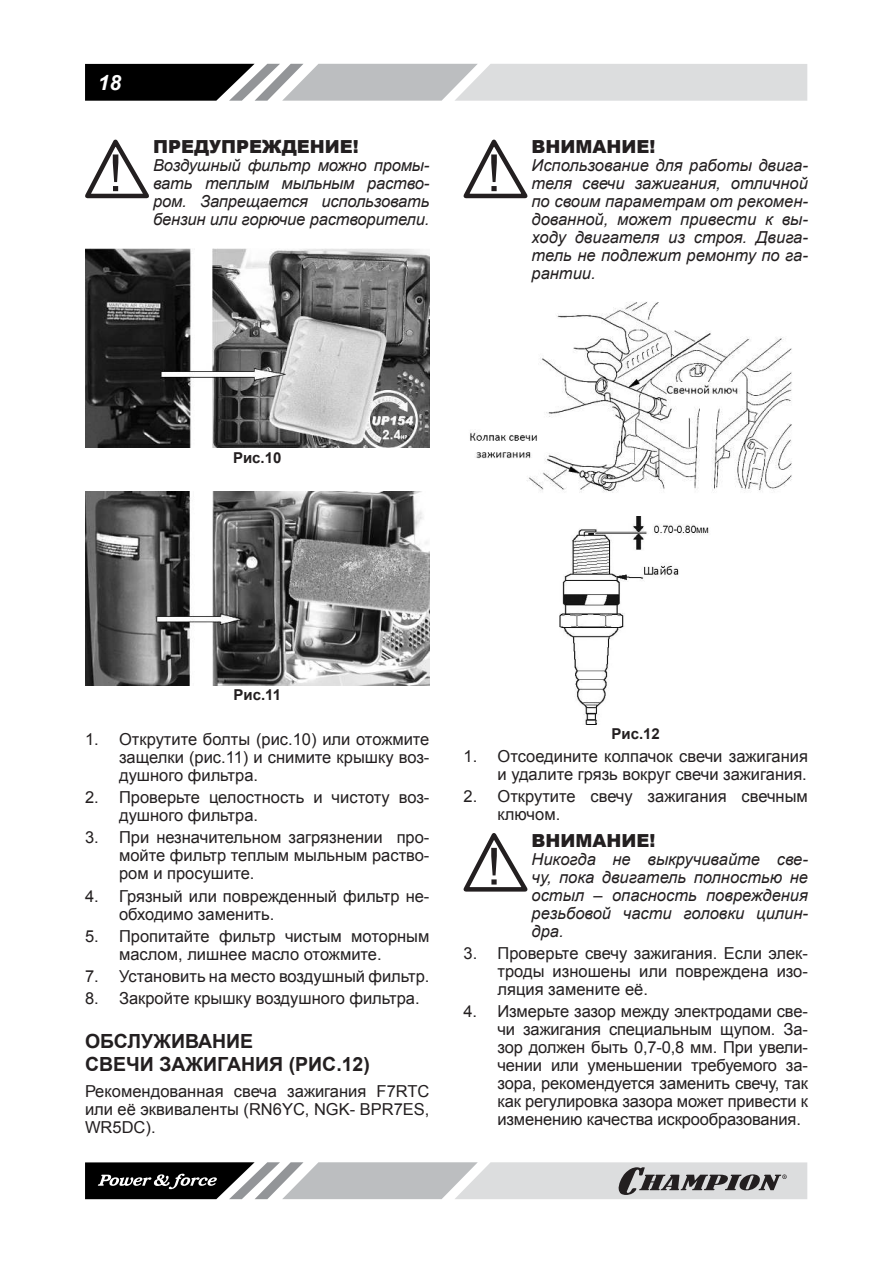
<style>
.page{position:relative;width:893px;height:1263px;background:#fff}
.page>*{position:absolute;margin:0;border:0;box-sizing:border-box;transform-origin:0 0}
.t1{font:italic 700 21px "Arial";color:#fff}
.t2{font:700 19.5px/22.5px "Arial";color:#231f20}
.t3{font:900 18px "Arial";color:#231f20}
.t4{font:16.5px/18px "Arial";color:#231f20;text-align:justify}
.t5{font:italic 16.5px/18px "Arial";color:#231f20;text-align:justify}
.t6{font:700 15px "Arial";color:#231f20}
</style>
<div class="page">
<svg style="left:85px;top:64px;width:722px;height:37px;background:#a7a8a9"></svg>
<svg style="left:85px;top:1162px;width:722px;height:37px;background:#a1a2a3"></svg>
<svg style="left:85px;top:139px;width:64px;height:60px"></svg>
<img style="left:85px;top:248px;width:344px;height:200px">
<img style="left:85px;top:492px;width:344px;height:193px">
<svg style="left:463px;top:139px;width:65px;height:60px"></svg>
<img style="left:470px;top:302px;width:322px;height:191px">
<img style="left:559px;top:517px;width:150px;height:207px">
<svg style="left:463px;top:833px;width:65px;height:59px"></svg>
<p class="t1" style="left:98px;top:70px;width:25px">18</p>
<p class="t3" style="left:153px;top:134px;width:207px">ПРЕДУПРЕЖДЕНИЕ!</p>
<p class="t5" style="left:153px;top:157px;width:278px">Воздушный фильтр можно промы&shy;вать теплым мыльным раство&shy;ром. Запрещается использовать бензин или горючие растворители.</p>
<p class="t6" style="left:233px;top:448px;width:50px">Рис.10</p>
<p class="t3" style="left:531px;top:134px;width:125px">ВНИМАНИЕ!</p>
<p class="t5" style="left:531px;top:157px;width:278px">Использование для работы двига&shy;теля свечи зажигания, отличной по своим параметрам от рекомен&shy;дованной, может привести к вы&shy;ходу двигателя из строя. Двига&shy;тель не подлежит ремонту по га&shy;рантии.</p>
<p class="t6" style="left:233px;top:685px;width:49px">Рис.11</p>
<p class="t4" style="left:119px;top:730px;width:312px;text-indent:-34px">1. Открутите болты (рис.10) или отожмите защелки (рис.11) и снимите крышку воз&shy;душного фильтра.</p>
<p class="t4" style="left:119px;top:788px;width:312px;text-indent:-34px">2. Проверьте целостность и чистоту воз&shy;душного фильтра.</p>
<p class="t4" style="left:119px;top:829px;width:312px;text-indent:-34px">3. При незначительном загрязнении про&shy;мойте фильтр теплым мыльным раство&shy;ром и просушите.</p>
<p class="t4" style="left:119px;top:887px;width:312px;text-indent:-34px">4. Грязный или поврежденный фильтр не&shy;обходимо заменить.</p>
<p class="t4" style="left:119px;top:927px;width:312px;text-indent:-34px">5. Пропитайте фильтр чистым моторным маслом, лишнее масло отожмите.</p>
<p class="t4" style="left:85px;top:967px;width:346px">7. Установить на место воздушный фильтр.</p>
<p class="t4" style="left:85px;top:990px;width:336px">8. Закройте крышку воздушного фильтра.</p>
<p class="t2" style="left:85px;top:1031px;width:286px">ОБСЛУЖИВАНИЕ<br>СВЕЧИ ЗАЖИГАНИЯ (РИС.12)</p>
<p class="t4" style="left:85px;top:1082px;width:346px">Рекомендованная свеча зажигания F7RTC или её эквиваленты (RN6YC, NGK- BPR7ES, WR5DC).</p>
<p class="t6" style="left:611px;top:724px;width:50px">Рис.12</p>
<p class="t4" style="left:463px;top:747px;width:346px;text-align:right">1. Отсоедините колпачок свечи зажигания и удалите грязь вокруг свечи зажигания.</p>
<p class="t4" style="left:497px;top:787px;width:312px;text-indent:-34px">2. Открутите свечу зажигания свечным ключом.</p>
<p class="t3" style="left:531px;top:827px;width:125px">ВНИМАНИЕ!</p>
<p class="t5" style="left:531px;top:850px;width:278px">Никогда не выкручивайте све&shy;чу, пока двигатель полностью не остыл – опасность повреждения резьбовой части головки цилин&shy;дра.</p>
<p class="t4" style="left:497px;top:944px;width:312px;text-indent:-34px">3. Проверьте свечу зажигания. Если элек&shy;троды изношены или повреждена изо&shy;ляция замените её.</p>
<p class="t4" style="left:497px;top:1002px;width:312px;text-indent:-34px">4. Измерьте зазор между электродами све&shy;чи зажигания специальным щупом. За&shy;зор должен быть 0,7-0,8 мм. При увели&shy;чении или уменьшении требуемого за&shy;зора, рекомендуется заменить свечу, так как регулировка зазора может привести к изменению качества искрообразования.</p>
</div>
